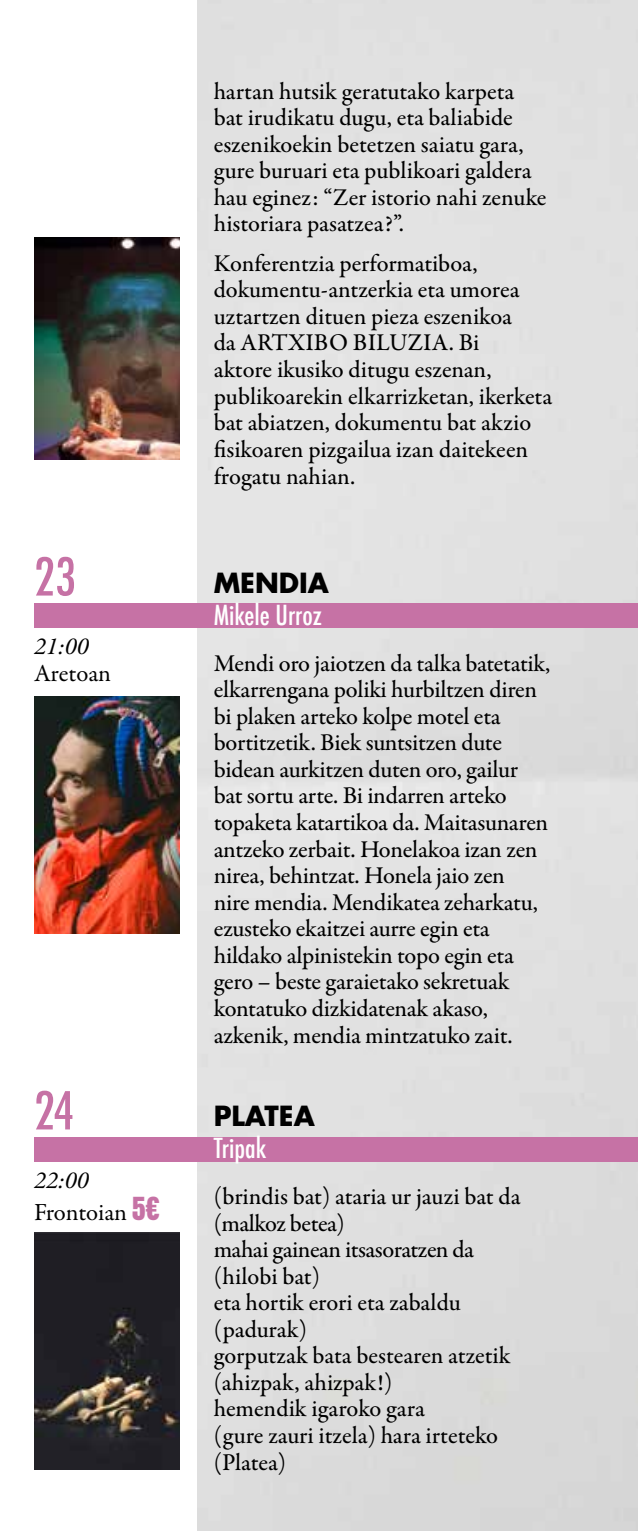
<style>
.page{position:relative;width:638px;height:1531px;background:#fff}
.page>*{position:absolute;margin:0;border:0;box-sizing:border-box;transform-origin:0 0}
.t1{font:500 condensed 50.85px "Futura";color:#c672a5}
.t2{font:500 condensed 27px "Futura";color:#fff}
.t3{font:700 27px "Futura";color:#000}
.t4{font:24.75px/32.4px "Garamond Premr Pro";letter-spacing:-.005em;color:#000}
.t5{font:italic 24.75px "Garamond Premr Pro";color:#000}
.t6{font:500 24.3px/26.6px "Garamond Premr Pro";letter-spacing:-.01em;color:#000}
.s1{font-style:italic}
.s2{font-family:"Anton";font-size:27px;color:#c672a5}
</style>
<div class="page">
<div style="left:34px;top:603px;width:604px;height:25px;background:#c672a5"></div>
<div style="left:34px;top:1137px;width:604px;height:25px;background:#c672a5"></div>
<img style="left:34px;top:696px;width:146px;height:237px">
<img style="left:34px;top:1233px;width:146px;height:237px">
<img style="left:34px;top:237px;width:146px;height:222px">
<h1 class="t1" style="left:34px;top:544px;width:44px">23</h1>
<p class="t5" style="left:34px;top:630px;width:56px">21:00</p>
<p class="t4" style="left:34px;top:657px;width:79px">Aretoan</p>
<h1 class="t1" style="left:34px;top:1078px;width:42px">24</h1>
<p class="t4" style="left:34px;top:1164px;width:127px"><span class="s1">22:00<br></span>Frontoian <span class="s2">5€</span></p>
<p class="t6" style="left:214px;top:78px;width:334px">hartan hutsik geratutako karpeta bat irudikatu dugu, eta baliabide eszenikoekin betetzen saiatu gara, gure buruari eta publikoari galdera hau eginez: “Zer istorio nahi zenuke historiara pasatzea?”.</p>
<p class="t6" style="left:214px;top:250px;width:340px">Konferentzia performatiboa, dokumentu-antzerkia eta umorea uztartzen dituen pieza eszenikoa<br>da ARTXIBO BILUZIA. Bi<br>aktore ikusiko ditugu eszenan, publikoarekin elkarrizketan, ikerketa bat abiatzen, dokumentu bat akzio fisikoaren pizgailua izan daitekeen frogatu nahian.</p>
<p class="t3" style="left:214px;top:564px;width:117px">MENDIA</p>
<p class="t2" style="left:214px;top:598px;width:110px">Mikele Urroz</p>
<p class="t6" style="left:214px;top:650px;width:338px">Mendi oro jaiotzen da talka batetatik, elkarrengana poliki hurbiltzen diren bi plaken arteko kolpe motel eta bortitzetik. Biek suntsitzen dute bidean aurkitzen duten oro, gailur bat sortu arte. Bi indarren arteko topaketa katartikoa da. Maitasunaren antzeko zerbait. Honelakoa izan zen nirea, behintzat. Honela jaio zen<br>nire mendia. Mendikatea zeharkatu, ezusteko ekaitzei aurre egin eta hildako alpinistekin topo egin eta gero – beste garaietako sekretuak kontatuko dizkidatenak akaso, azkenik, mendia mintzatuko zait.</p>
<p class="t3" style="left:214px;top:1098px;width:103px">PLATEA</p>
<p class="t2" style="left:214px;top:1131px;width:54px">Tripak</p>
<p class="t6" style="left:214px;top:1183px;width:308px">(brindis bat) ataria ur jauzi bat da (malkoz betea)<br>mahai gainean itsasoratzen da (hilobi bat)<br>eta hortik erori eta zabaldu (padurak)<br>gorputzak bata bestearen atzetik (ahizpak, ahizpak!)<br>hemendik igaroko gara<br>(gure zauri itzela) hara irteteko (Platea)</p>
</div>
